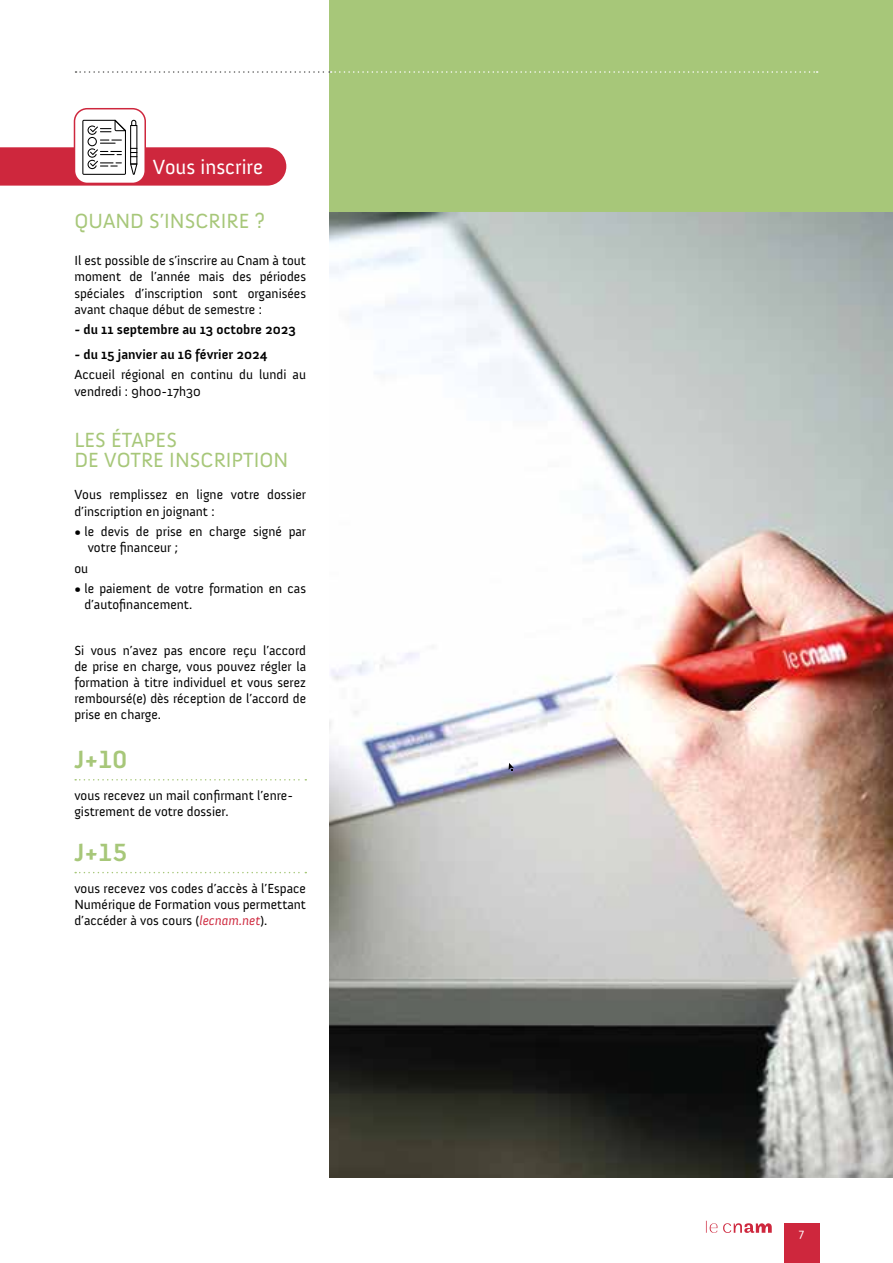
<style>
.page{position:relative;width:893px;height:1263px;background:#fff}
.page>*{position:absolute;margin:0;border:0;box-sizing:border-box;transform-origin:0 0}
.t1{font:700 25.5px "Anivers";color:#a7c779}
.t2{font:21px/19.5px "Anivers";color:#a7c779}
.t3{font:21px "Anivers";color:#fff}
.t4{font:13.5px/16.2px "Anivers";color:#000}
.t5{font:700 13.5px "Anivers";color:#000}
.t6{font:12px "Anivers";color:#fff}
.s1{font-style:italic;color:#ce273d}
</style>
<div class="page">
<svg style="left:723px;top:1223px;width:49px;height:10px"></svg>
<svg style="left:706px;top:1221px;width:11px;height:12px"></svg>
<svg style="left:75px;top:779px;width:231px;height:1px"></svg>
<svg style="left:75px;top:872px;width:231px;height:1px"></svg>
<div style="left:330px;top:0;width:563px;height:1178px;background:#a7c779"></div>
<img style="left:330px;top:213px;width:563px;height:965px">
<svg style="left:509px;top:763px;width:5px;height:8px"></svg>
<div style="left:74px;top:108px;width:72px;height:76px;border:2px solid #ce273d;border-radius:13px"></div>
<svg style="left:0;top:120px;width:286px;height:66px"></svg>
<svg style="left:76px;top:71px;width:742px;height:2px"></svg>
<div style="left:784px;top:1222px;width:35px;height:41px;background:#ce273d"></div>
<h2 class="t3" style="left:153px;top:156px;width:112px">Vous inscrire</h2>
<h2 class="t2" style="left:74px;top:212px;width:192px">QUAND S’INSCRIRE ?</h2>
<p class="t4" style="left:74px;top:253px;width:233px;text-align:justify">Il est possible de s’inscrire au Cnam à tout moment de l’année mais des périodes spéciales d’inscription sont organisées avant chaque début de semestre :</p>
<p class="t5" style="left:74px;top:322px;width:223px">- du 11 septembre au 13 octobre 2023</p>
<p class="t5" style="left:74px;top:347px;width:195px">- du 15 janvier au 16 février 2024</p>
<p class="t4" style="left:74px;top:367px;width:233px">Accueil régional en continu du lundi au vendredi : 9h00-17h30</p>
<h2 class="t2" style="left:74px;top:431px;width:215px">LES ÉTAPES<br>DE VOTRE INSCRIPTION</h2>
<p class="t4" style="left:74px;top:487px;width:233px">Vous remplissez en ligne votre dossier d’inscription en joignant :</p>
<p class="t4" style="left:88px;top:524px;width:220px;text-indent:-13px">• le devis de prise en charge signé par votre financeur ;</p>
<p class="t4" style="left:74px;top:560px;width:15px">ou</p>
<p class="t4" style="left:84px;top:581px;width:223px;text-indent:-10px">• le paiement de votre formation en cas d’autofinancement.</p>
<p class="t4" style="left:74px;top:642px;width:233px;text-align:justify">Si vous n’avez pas encore reçu l’accord de prise en charge, vous pouvez régler la formation à titre individuel et vous serez remboursé(e) dès réception de l’accord de prise en charge.</p>
<h1 class="t1" style="left:74px;top:745px;width:54px">J+10</h1>
<p class="t4" style="left:74px;top:788px;width:220px">vous recevez un mail confirmant l’enre&shy;gistrement de votre dossier.</p>
<h1 class="t1" style="left:74px;top:838px;width:54px">J+15</h1>
<p class="t4" style="left:74px;top:880px;width:233px;text-align:justify">vous recevez vos codes d’accès à l’Espace Numérique de Formation vous permettant d’accéder à vos cours (<span class="s1">lecnam.net</span>).</p>
<p class="t6" style="left:799px;top:1227px;width:7px">7</p>
</div>
